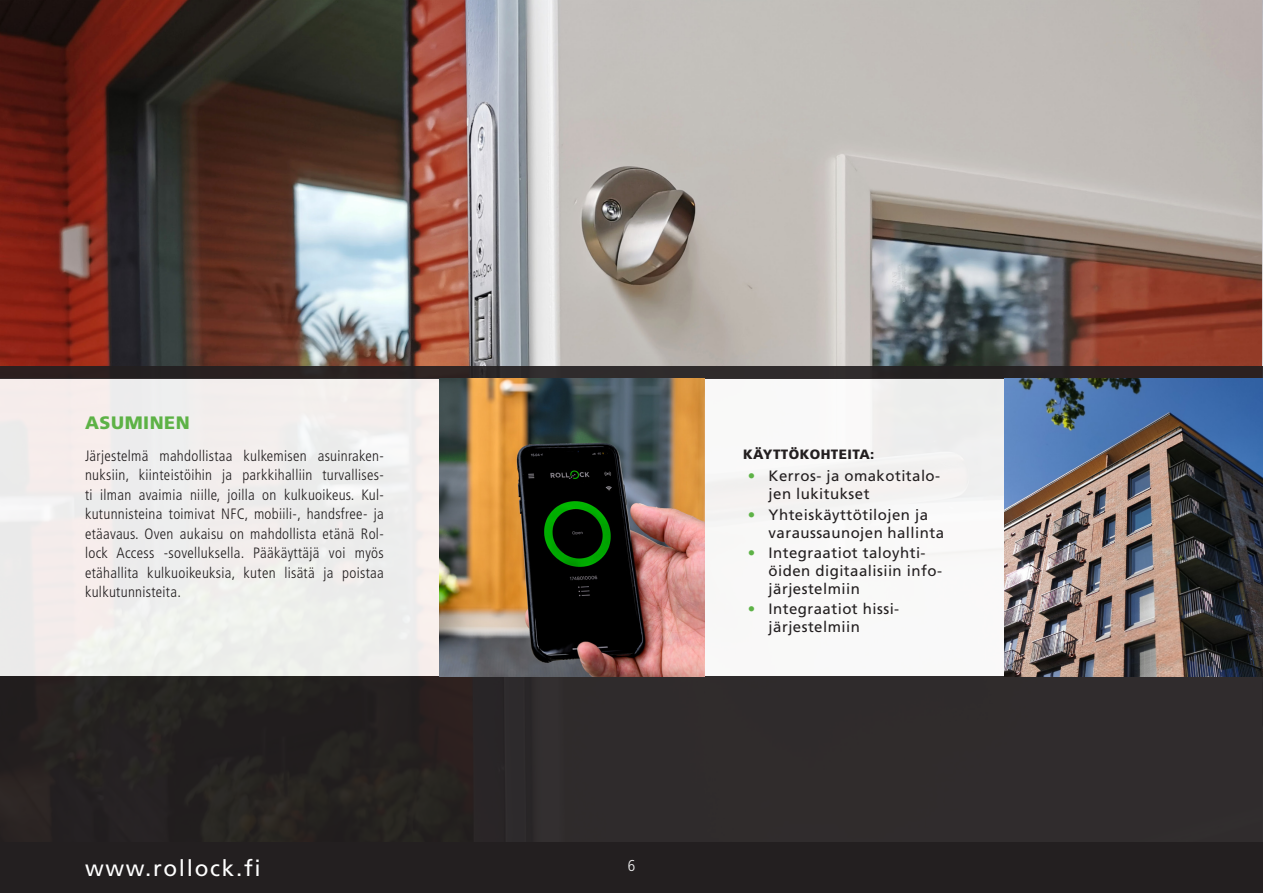
<style>
.page{position:relative;width:1263px;height:893px;background:#fff}
.page>*{position:absolute;margin:0;border:0;box-sizing:border-box;transform-origin:0 0}
.t1{font:22.5px "Frutiger LT Std";letter-spacing:.075em;color:#fff}
.luetteloOTS{font:900 18px "Frutiger LT Std";letter-spacing:.03em;color:#5db246}
.t2{font:300 condensed 15.75px "Frutiger LT Std";color:#eeeeef}
.Leipis{font:300 condensed 15px/19.5px "Frutiger LT Std";letter-spacing:.02em;color:#231f20;text-align:justify}
.pienet_pallerot{font:15px/18px "Frutiger LT Std";letter-spacing:.03em;color:#231f20}
.käyttökohde{font:900 13.5px "Frutiger LT Std";letter-spacing:.03em;color:#231f20}
.s1{color:#5db246}
</style>
<div class="page">
<img style="left:0;top:0;width:1263px;height:366px">
<div style="left:0;top:378px;width:1263px;height:298px;background:#f3efee"></div>
<div style="left:0;top:676px;width:1263px;height:183px;background:linear-gradient(to right,#24201f,#332f31)"></div>
<div style="left:0;top:366px;width:1263px;height:12px;background:#2c2121"></div>
<img style="left:439px;top:378px;width:265px;height:298px">
<img style="left:1004px;top:378px;width:259px;height:298px">
<div style="left:0;top:842px;width:1263px;height:51px;background:#231f20"></div>
<p class="luetteloOTS" style="left:85px;top:412px;width:106px">ASUMINEN</p>
<p class="Leipis" style="left:85px;top:446px;width:300px">Järjestelmä mahdollistaa kulkemisen asuinraken&shy;nuksiin, kiinteistöihin ja parkkihalliin turvallises&shy;ti ilman avaimia niille, joilla on kulkuoikeus. Kul&shy;kutunnisteina toimivat NFC, mobiili-, handsfree- ja etäavaus. Oven aukaisu on mahdollista etänä Rol&shy;lock Access -sovelluksella. Pääkäyttäjä voi myös etähallita kulkuoikeuksia, kuten lisätä ja poistaa kulkutunnisteita.</p>
<p class="käyttökohde" style="left:743px;top:446px;width:133px">KÄYTTÖKOHTEITA:</p>
<p class="pienet_pallerot" style="left:769px;top:467px;width:173px;text-indent:-21px"><span class="s1">•</span> Kerros- ja omakotitalo&shy;jen lukitukset</p>
<p class="pienet_pallerot" style="left:769px;top:505px;width:177px;text-indent:-21px"><span class="s1">•</span> Yhteiskäyttötilojen ja varaussaunojen hallinta</p>
<p class="pienet_pallerot" style="left:769px;top:543px;width:175px;text-indent:-21px"><span class="s1">•</span> Integraatiot taloyhti&shy;öiden digitaalisiin info&shy;järjestelmiin</p>
<p class="pienet_pallerot" style="left:769px;top:600px;width:132px;text-indent:-21px"><span class="s1">•</span> Integraatiot hissi&shy;järjestelmiin</p>
<h1 class="t1" style="left:85px;top:855px;width:177px">www.rollock.fi</h1>
<p class="t2" style="left:628px;top:856px;width:9px">6</p>
</div>
